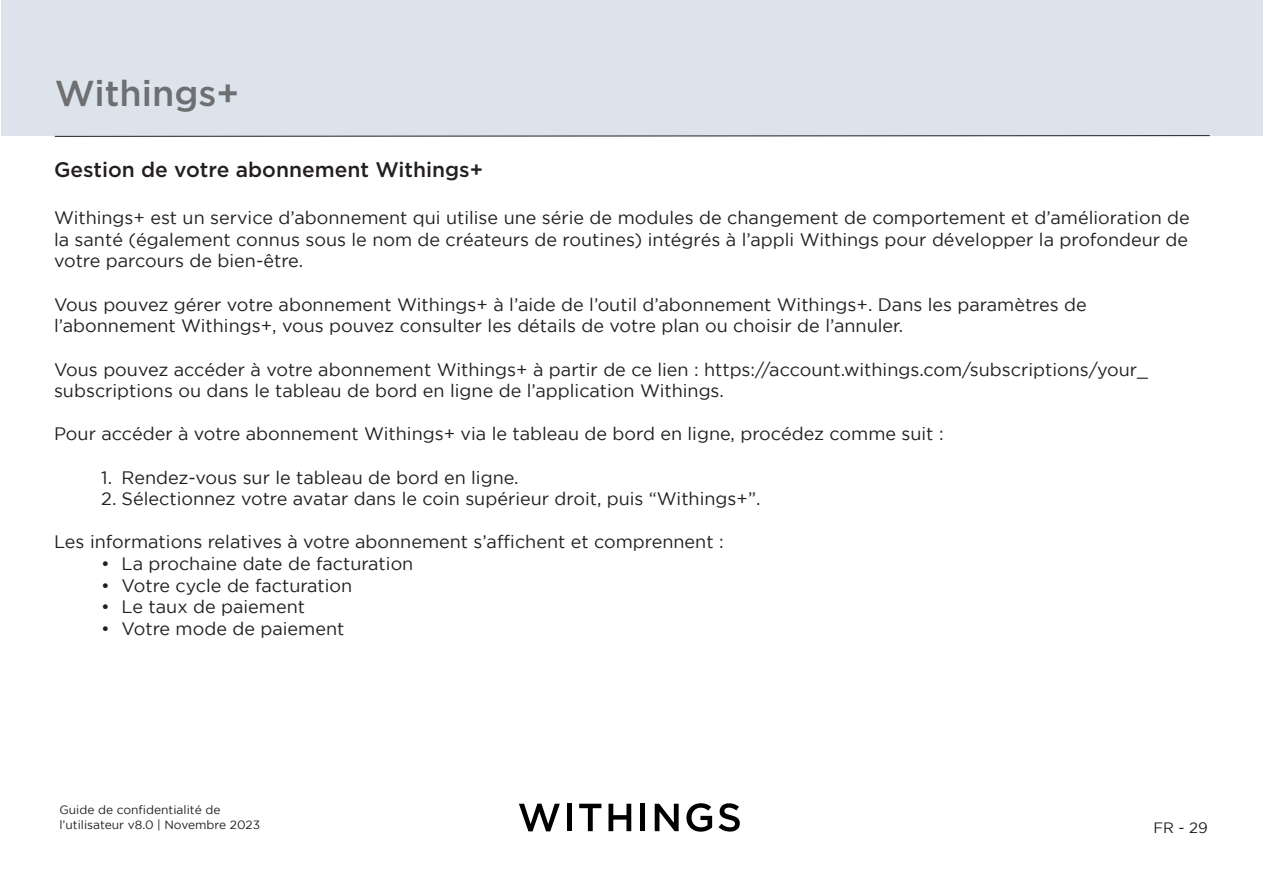
<style>
.page{position:relative;width:1263px;height:894px;background:#fff}
.page>*{position:absolute;margin:0;border:0;box-sizing:border-box;transform-origin:0 0}
.t1{font:500 36px "Gotham";color:#6d6f71}
.t2{font:500 21px "Gotham";color:#231f20}
.t3{font:18px/21.6px "Gotham";color:#231f20}
.t4{font:15px "Gotham";color:#231f20}
.t5{font:12px/14.4px "Gotham";color:#231f20}
</style>
<div class="page">
<svg style="left:519px;top:803px;width:41px;height:28px"></svg>
<div style="left:567px;top:803px;width:5px;height:27px;background:#000001"></div>
<svg style="left:579px;top:803px;width:22px;height:27px"></svg>
<svg style="left:608px;top:803px;width:23px;height:27px"></svg>
<div style="left:640px;top:803px;width:5px;height:27px;background:#000001"></div>
<svg style="left:654px;top:803px;width:24px;height:27px"></svg>
<svg style="left:686px;top:803px;width:26px;height:28px"></svg>
<svg style="left:718px;top:803px;width:22px;height:28px"></svg>
<div style="left:2px;top:0;width:1261px;height:135px;background:#dde3eb"></div>
<svg style="left:54px;top:135px;width:1156px;height:2px"></svg>
<p class="t1" style="left:55px;top:70px;width:186px">Withings+</p>
<p class="t2" style="left:54px;top:156px;width:430px">Gestion de votre abonnement Withings+</p>
<p class="t3" style="left:54px;top:207px;width:1137px;text-align:justify">Withings+ est un service d’abonnement qui utilise une série de modules de changement de comportement et d’amélioration de la santé (également connus sous le nom de créateurs de routines) intégrés à l’appli Withings pour développer la profondeur de votre parcours de bien-être.</p>
<p class="t3" style="left:54px;top:293px;width:1034px">Vous pouvez gérer votre abonnement Withings+ à l’aide de l’outil d’abonnement Withings+. Dans les paramètres de l’abonnement Withings+, vous pouvez consulter les détails de votre plan ou choisir de l’annuler.</p>
<p class="t3" style="left:54px;top:358px;width:1095px">Vous pouvez accéder à votre abonnement Withings+ à partir de ce lien : https://account.withings.com/subscriptions/your_ subscriptions ou dans le tableau de bord en ligne de l’application Withings.</p>
<p class="t3" style="left:54px;top:423px;width:891px">Pour accéder à votre abonnement Withings+ via le tableau de bord en ligne, procédez comme suit :</p>
<p class="t3" style="left:101px;top:466px;width:419px">1. Rendez-vous sur le tableau de bord en ligne.</p>
<p class="t3" style="left:101px;top:487px;width:660px">2. Sélectionnez votre avatar dans le coin supérieur droit, puis “Withings+”.</p>
<p class="t3" style="left:54px;top:531px;width:671px">Les informations relatives à votre abonnement s’affichent et comprennent :</p>
<p class="t3" style="left:101px;top:552px;width:313px">• La prochaine date de facturation</p>
<p class="t3" style="left:101px;top:574px;width:252px">• Votre cycle de facturation</p>
<p class="t3" style="left:101px;top:595px;width:205px">• Le taux de paiement</p>
<p class="t3" style="left:101px;top:617px;width:245px">• Votre mode de paiement</p>
<p class="t5" style="left:59px;top:802px;width:202px">Guide de confidentialité de l’utilisateur v8.0 | Novembre 2023</p>
<p class="t4" style="left:1153px;top:818px;width:56px">FR - 29</p>
</div>
